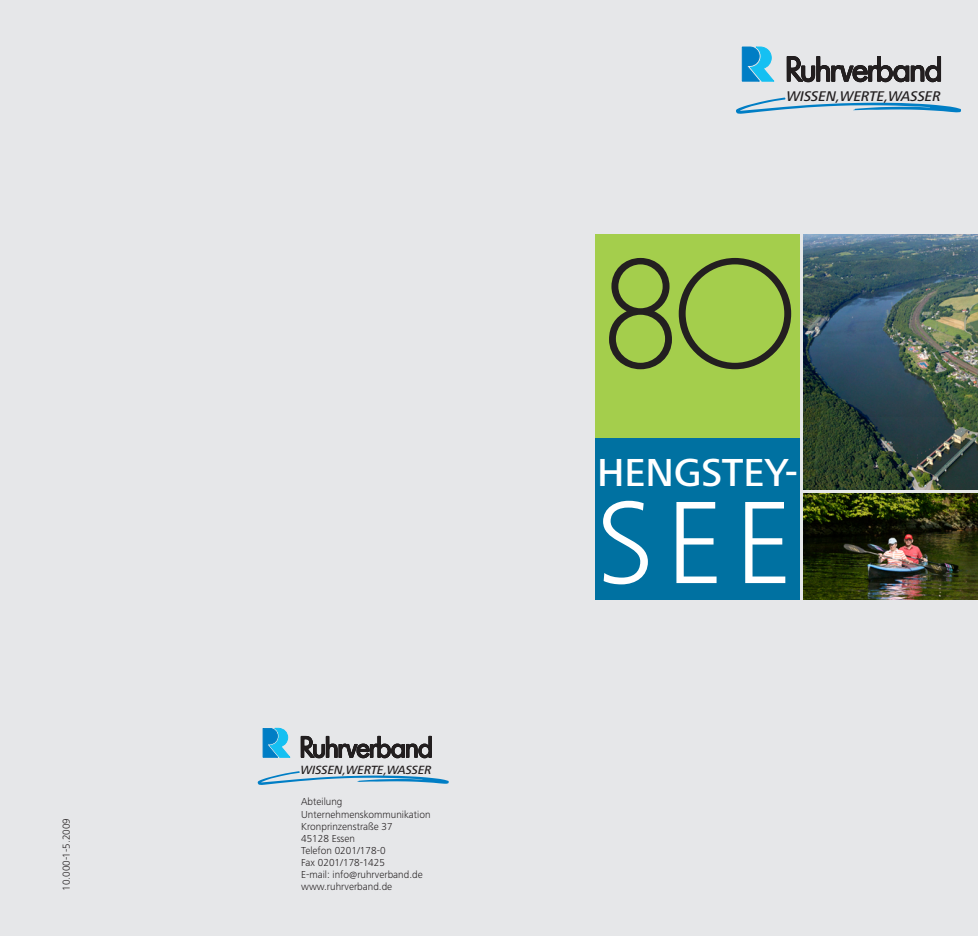
<style>
.page{position:relative;width:978px;height:936px;background:#fff}
.page>*{position:absolute;margin:0;border:0;box-sizing:border-box;transform-origin:0 0}
.t1{font:300 143.7px "Futura";color:#231f20}
.t2{font:300 121.5px "Frutiger Next LT";color:#fff}
.t3{font:500 40.5px "Frutiger Next LT";color:#fff}
.t4{font:italic 500 14.55px "Frutiger Next LT";color:#231f20}
.t5{font:italic 500 12.3px "Frutiger Next LT";color:#231f20}
.t6{font:300 10.5px/12px "Frutiger Next LT";color:#231f20}
</style>
<div class="page">
<div style="left:0;top:0;width:978px;height:935px;background:#e6e7e9"></div>
<svg style="left:257px;top:771px;width:192px;height:14px"></svg>
<svg style="left:301px;top:736px;width:130px;height:21px"></svg>
<svg style="left:263px;top:728px;width:27px;height:29px"></svg>
<svg style="left:736px;top:98px;width:225px;height:16px"></svg>
<svg style="left:787px;top:56px;width:154px;height:26px"></svg>
<svg style="left:742px;top:47px;width:32px;height:34px"></svg>
<div style="left:595px;top:234px;width:204px;height:204px;background:#a4ce4c"></div>
<div style="left:595px;top:438px;width:204px;height:162px;background:#0071a1"></div>
<img style="left:804px;top:234px;width:174px;height:255px">
<img style="left:804px;top:493px;width:174px;height:107px">
<p class="t6" style="left:60px;top:890px;width:74px;rotate:-90deg">10.000-1-5.2009</p>
<p class="t5" style="left:301px;top:762px;width:132px">WISSEN,WERTE,WASSER</p>
<p class="t6" style="left:301px;top:796px;width:131px">Abteilung<br>Unternehmenskommunikation<br>Kronprinzenstraße 37<br>45128 Essen<br>Telefon 0201/178-0<br>Fax 0201/178-1425<br>E-mail: info@ruhrverband.de</p>
<p class="t6" style="left:301px;top:880px;width:93px">www.ruhrverband.de</p>
<p class="t4" style="left:787px;top:88px;width:156px">WISSEN,WERTE,WASSER</p>
<p class="t1" style="left:596px;top:228px;width:202px">8O</p>
<p class="t3" style="left:597px;top:450px;width:202px">HENGSTEY-</p>
<p class="t2" style="left:597px;top:475px;width:196px">SEE</p>
</div>
